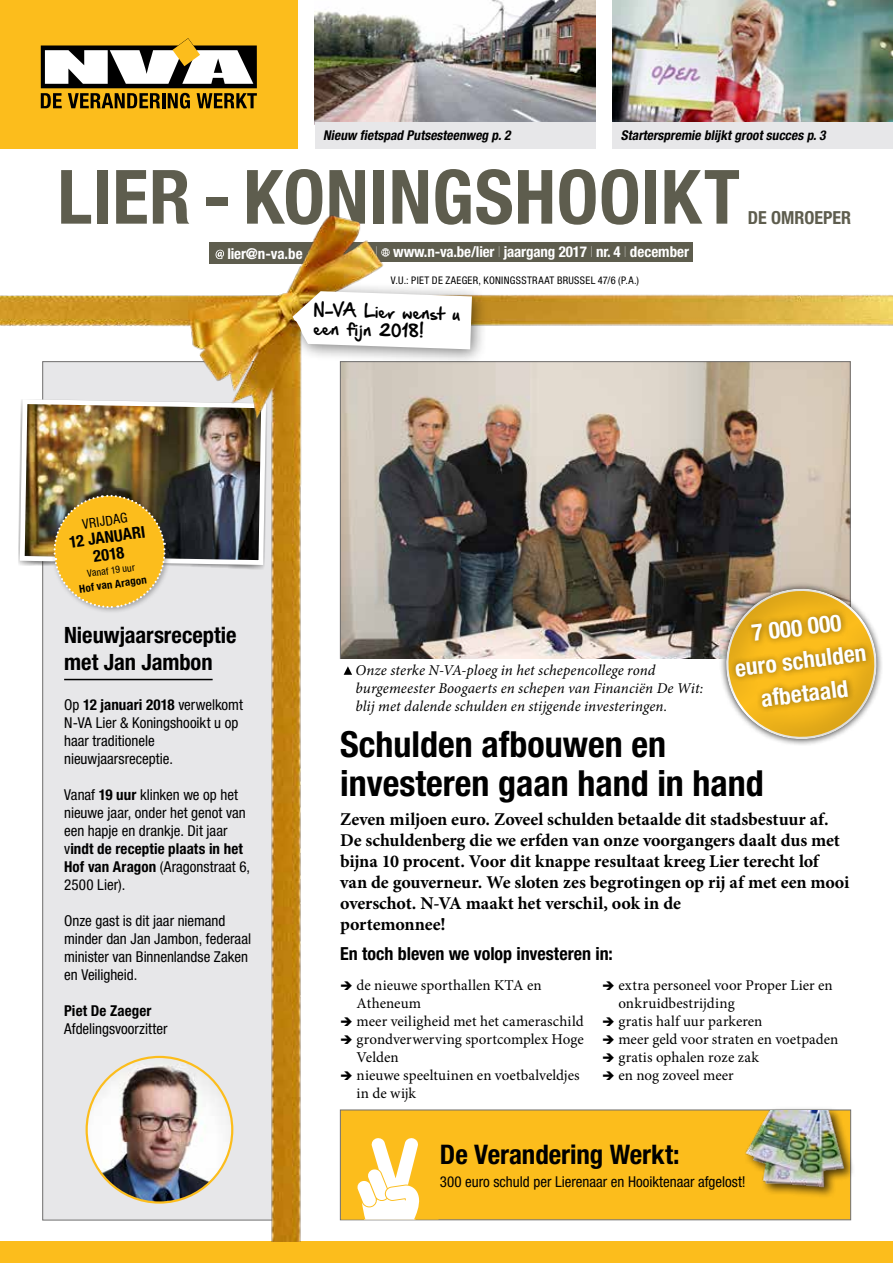
<style>
.page{position:relative;width:893px;height:1263px;background:#fff}
.page>*{position:absolute;margin:0;border:0;box-sizing:border-box;transform-origin:0 0}
.t1{font:700 condensed 75px "Helvetica Neue LT Std";letter-spacing:.01em;color:#5e5d4e}
.t2{font:700 condensed 36px/39px "Helvetica Neue LT Std";color:#000}
.t3{font:700 condensed 27px "Helvetica Neue LT Std";color:#000}
.t4{font:700 condensed 23.4px/33px "Helvetica Neue LT Std";color:#fff;text-align:center}
.t5{font:700 condensed 22.5px/27px "Helvetica Neue LT Std";color:#000}
.t6{font:700 18px/21px "Minion Pro";letter-spacing:-.005em;color:#000}
.t7{font:700 condensed 18px "Helvetica Neue LT Std";color:#000}
.t8{font:700 condensed 18px "Helvetica Neue LT Std";color:#5e5d4e}
.t9{font:700 condensed 16.35px/17.2px "Helvetica Neue LT Std";color:#000;text-align:center}
.t10{font:condensed 15px/18px "Helvetica Neue LT Std";color:#000}
.t11{font:15px/18px "Minion Pro";color:#000}
.t12{font:italic 15px/18px "Minion Pro";letter-spacing:.005em;color:#000}
.t13{font:700 condensed 15px "Helvetica Neue LT Std";letter-spacing:-.01em;color:#fff}
.t14{font:15px/17.9px "Hand Of Sean Demo";color:#000}
.t15{font:700 condensed 15px "Helvetica Neue LT Std";letter-spacing:.005em;color:#000}
.t16{font:condensed 13.65px "Helvetica Neue LT Std";color:#000}
.t17{font:italic 700 condensed 13.5px "Helvetica Neue LT Std";color:#000}
.t18{font:700 condensed 10.95px "Helvetica Neue LT Std";color:#000}
.t19{font:condensed 10.5px "Helvetica Neue LT Std";letter-spacing:.03em;color:#000}
.t20{font:condensed 10.05px "Helvetica Neue LT Std";color:#000}
.s1{font-weight:200}
.s2{font-weight:700}
</style>
<div class="page">
<div style="left:0;top:0;width:298px;height:149px;background:#fcbd1c"></div>
<svg style="left:41px;top:38px;width:216px;height:71px"></svg>
<div style="left:0;top:1242px;width:893px;height:21px;background:#fcbd1c"></div>
<img style="left:0;top:215px;width:893px;height:1027px">
<div style="left:283px;top:280px;width:206px;height:86px;background:#000;opacity:.5"></div>
<svg style="left:292px;top:291px;width:180px;height:929px"></svg>
<img style="left:315px;top:0;width:280px;height:122px">
<img style="left:612px;top:0;width:281px;height:122px">
<div style="left:315px;top:122px;width:280px;height:27px;background:#e7e7e9"></div>
<div style="left:612px;top:122px;width:281px;height:27px;background:#e7e7e9"></div>
<p class="t17" style="left:323px;top:127px;width:192px">Nieuw fietspad Putsesteenweg p.2</p>
<p class="t17" style="left:621px;top:127px;width:209px">Starterspremie blijktgrootsucces p.3</p>
<h1 class="t1" style="left:57px;top:152px;width:684px">LIER - KONINGSHOOIKT</h1>
<p class="t13" style="left:227px;top:244px;width:77px">lier@n-va.be</p>
<p class="t13" style="left:376px;top:242px;width:315px"><span class="s1">I</span> www.n-va.be/lier <span class="s1">I</span> jaargang 2017 <span class="s1">I</span> nr. 4 <span class="s1">I</span> december</p>
<p class="t19" style="left:391px;top:274px;width:250px">V.U.: PIET DE ZAEGER, KONINGSSTRAAT BRUSSEL 47/6 (P.A.)</p>
<p class="t14" style="left:314px;top:303px;width:148px;rotate:1deg">N-VA Lier wenst u een fijn 2018!</p>
<p class="t8" style="left:748px;top:206px;width:105px">DE OMROEPER</p>
<p class="t16" style="left:81px;top:516px;width:47px;rotate:-8deg">VRIJDAG</p>
<p class="t9" style="left:68px;top:533px;width:78px;rotate:-8deg">12 JANUARI<br>2018</p>
<p class="t20" style="left:87px;top:568px;width:49px;rotate:-8deg">Vanaf 19 uur</p>
<p class="t18" style="left:78px;top:582px;width:69px;rotate:-8deg">Hof van Aragon</p>
<h3 class="t5" style="left:64px;top:621px;width:174px">Nieuwjaarsreceptie met Jan Jambon</h3>
<p class="t10" style="left:64px;top:695px;width:180px">Op <span class="s2">12 januari 2018</span> verwelkomt<br>N-VA Lier &amp; Koningshooikt u op haar traditionele nieuwjaarsreceptie.</p>
<p class="t10" style="left:64px;top:785px;width:188px">Vanaf <span class="s2">19 uur</span> klinken we op het nieuwe jaar, onder het genot van een hapje en drankje. Dit jaar v<span class="s2">indt de receptie plaats in het<br>Hof van Aragon</span> (Aragonstraat 6,<br>2500 Lier).</p>
<p class="t10" style="left:64px;top:911px;width:189px">Onze gast is dit jaar niemand minder dan Jan Jambon, federaal minister van Binnenlandse Zaken en Veiligheid.</p>
<p class="t15" style="left:64px;top:1001px;width:89px">Piet De Zaeger</p>
<p class="t10" style="left:64px;top:1019px;width:105px">Afdelingsvoorzitter</p>
<p class="t12" style="left:356px;top:661px;width:349px">Onze sterke N-VA-ploeg in het schepencollege rond burgemeester Boogaerts en schepen van Financiën De Wit: blij met dalende schulden en stijgende investeringen.</p>
<h3 class="t4" style="left:729px;top:619px;width:133px;rotate:-7deg">7 000 000 euro schulden afbetaald</h3>
<h2 class="t2" style="left:340px;top:724px;width:425px">Schulden afbouwen en investeren gaan hand in hand</h2>
<p class="t6" style="left:340px;top:809px;width:511px">Zeven miljoen euro. Zoveel schulden betaalde dit stadsbestuur af.<br>De schuldenberg die we erfden van onze voorgangers daalt dus met bijna 10 procent. Voor dit knappe resultaat kreeg Lier terecht lof van de gouverneur. We sloten zes begrotingen op rij af met een mooi overschot. N-VA maakt het verschil, ook in de<br>portemonnee!</p>
<p class="t7" style="left:340px;top:942px;width:274px">En toch bleven we volop investeren in:</p>
<p class="t11" style="left:357px;top:976px;width:187px;text-indent:-16px">➔ de nieuwe sporthallen KTA en<br>Atheneum</p>
<p class="t11" style="left:340px;top:1012px;width:245px">➔ meer veiligheid met het cameraschild</p>
<p class="t11" style="left:357px;top:1030px;width:229px;text-indent:-16px">➔ grondverwerving sportcomplex Hoge<br>Velden</p>
<p class="t11" style="left:357px;top:1066px;width:225px;text-indent:-16px">➔ nieuwe speeltuinen en voetbalveldjes in de wijk</p>
<p class="t11" style="left:618px;top:976px;width:216px;text-indent:-16px">➔ extra personeel voor Proper Lier en onkruidbestrijding</p>
<p class="t11" style="left:602px;top:1012px;width:162px">➔ gratis half uur parkeren</p>
<p class="t11" style="left:602px;top:1030px;width:238px">➔ meer geld voor straten en voetpaden</p>
<p class="t11" style="left:602px;top:1048px;width:158px">➔ gratis ophalen roze zak</p>
<p class="t11" style="left:602px;top:1066px;width:133px">➔ en nog zoveel meer</p>
<h3 class="t3" style="left:440px;top:1138px;width:241px">De Verandering Werkt:</h3>
<p class="t10" style="left:440px;top:1173px;width:307px">300 euro schuld per Lierenaar en Hooiktenaar afgelost!</p>
</div>
